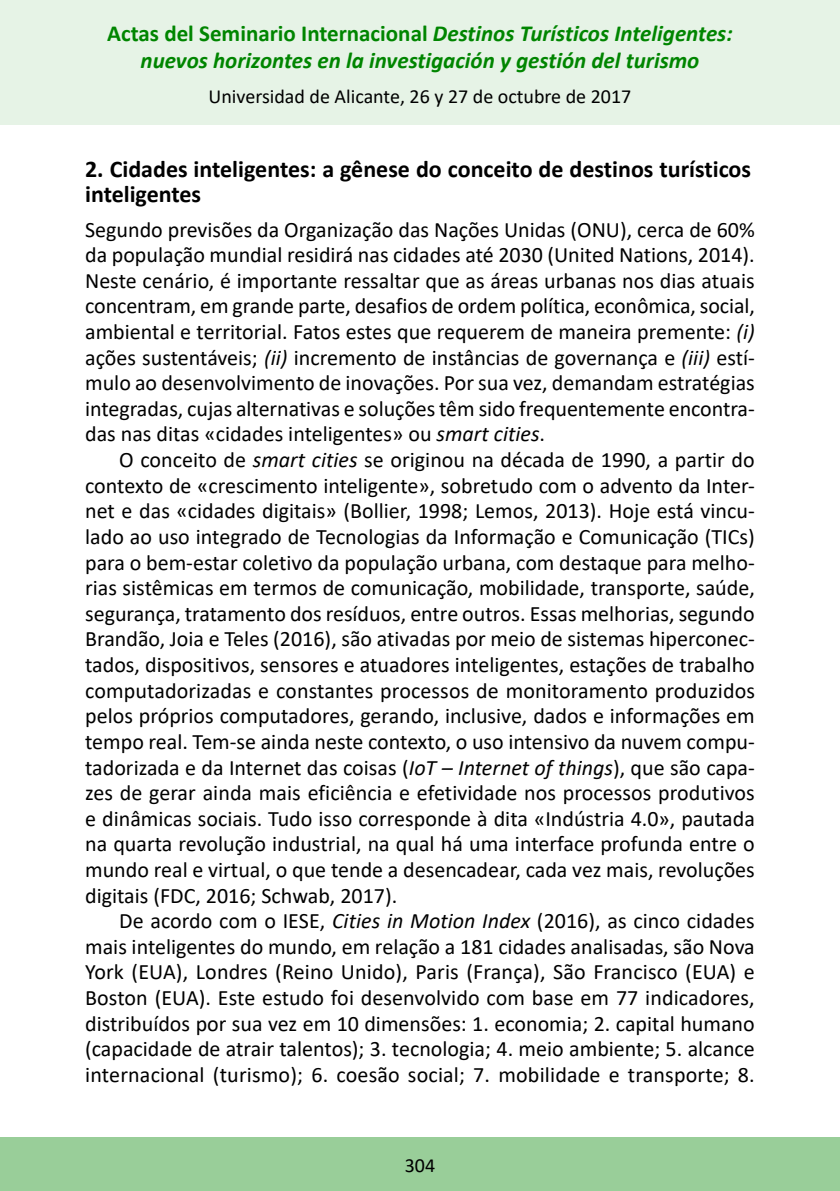
<style>
.page{position:relative;width:840px;height:1191px;background:#fff}
.page>*{position:absolute;margin:0;border:0;box-sizing:border-box;transform-origin:0 0}
.t1{font:700 24px/25.6px "Calibri";color:#000}
.t2{font:italic 700 23px/27.6px "Calibri";color:#008500;text-align:center}
.t3{font:22px/25.6px "Calibri";color:#000;text-align:justify}
.t4{font:20px "Calibri";color:#000}
.s1{font-style:normal}
.s2{font-style:italic}
</style>
<div class="page">
<div style="left:0;top:0;width:839px;height:125px;background:#e6f3e6"></div>
<div style="left:0;top:1137px;width:839px;height:54px;background:#99ce99"></div>
<p class="t2" style="left:107px;top:19px;width:626px"><span class="s1">Actas del Seminario Internacional</span> Destinos Turísticos Inteligentes: nuevos horizontes en la investigación y gestión del turismo</p>
<p class="t4" style="left:208px;top:82px;width:424px">Universidad de Alicante, 26 y 27 de octubre de 2017</p>
<p class="t1" style="left:85px;top:156px;width:667px">2. Cidades inteligentes: a gênese do conceito de destinos turísticos inteligentes</p>
<p class="t3" style="left:85px;top:216px;width:671px">Segundo previsões da Organização das Nações Unidas (ONU), cerca de 60% da população mundial residirá nas cidades até 2030 (United Nations, 2014).<br>Neste cenário, é importante ressaltar que as áreas urbanas nos dias atuais concentram, em grande parte, desafios de ordem política, econômica, social, ambiental e territorial. Fatos estes que requerem de maneira premente: <span class="s2">(i) </span>ações sustentáveis; <span class="s2">(ii)</span> incremento de instâncias de governança e <span class="s2">(iii)</span> estí&shy;mulo ao desenvolvimento de inovações. Por sua vez, demandam estratégias integradas, cujas alternativas e soluções têm sido frequentemente encontra&shy;das nas ditas «cidades inteligentes» ou <span class="s2">smart cities</span>.</p>
<p class="t3" style="left:85px;top:446px;width:671px;text-indent:34px">O conceito de <span class="s2">smart cities</span> se originou na década de 1990, a partir do contexto de «crescimento inteligente», sobretudo com o advento da Inter&shy;net e das «cidades digitais» (Bollier, 1998; Lemos, 2013). Hoje está vincu&shy;lado ao uso integrado de Tecnologias da Informação e Comunicação (TICs) para o bem-estar coletivo da população urbana, com destaque para melho&shy;rias sistêmicas em termos de comunicação, mobilidade, transporte, saúde, segurança, tratamento dos resíduos, entre outros. Essas melhorias, segundo Brandão, Joia e Teles (2016), são ativadas por meio de sistemas hiperconec&shy;tados, dispositivos, sensores e atuadores inteligentes, estações de trabalho computadorizadas e constantes processos de monitoramento produzidos pelos próprios computadores, gerando, inclusive, dados e informações em tempo real. Tem-se ainda neste contexto, o uso intensivo da nuvem compu&shy;tadorizada e da Internet das coisas (<span class="s2">IoT – Internet of things</span>), que são capa&shy;zes de gerar ainda mais eficiência e efetividade nos processos produtivos e dinâmicas sociais. Tudo isso corresponde à dita «Indústria 4.0», pautada na quarta revolução industrial, na qual há uma interface profunda entre o mundo real e virtual, o que tende a desencadear, cada vez mais, revoluções digitais (FDC, 2016; Schwab, 2017).</p>
<p class="t3" style="left:85px;top:907px;width:670px;text-indent:34px">De acordo com o IESE, <span class="s2">Cities in Motion Index</span> (2016), as cinco cidades mais inteligentes do mundo, em relação a 181 cidades analisadas, são Nova York (EUA), Londres (Reino Unido), Paris (França), São Francisco (EUA) e Boston (EUA). Este estudo foi desenvolvido com base em 77 indicadores, distribuídos por sua vez em 10 dimensões: 1. economia; 2. capital humano (capacidade de atrair talentos); 3. tecnologia; 4. meio ambiente; 5. alcance internacional (turismo); 6. coesão social; 7. mobilidade e transporte; 8.</p>
<p class="t4" style="left:404px;top:1151px;width:32px">304</p>
</div>
